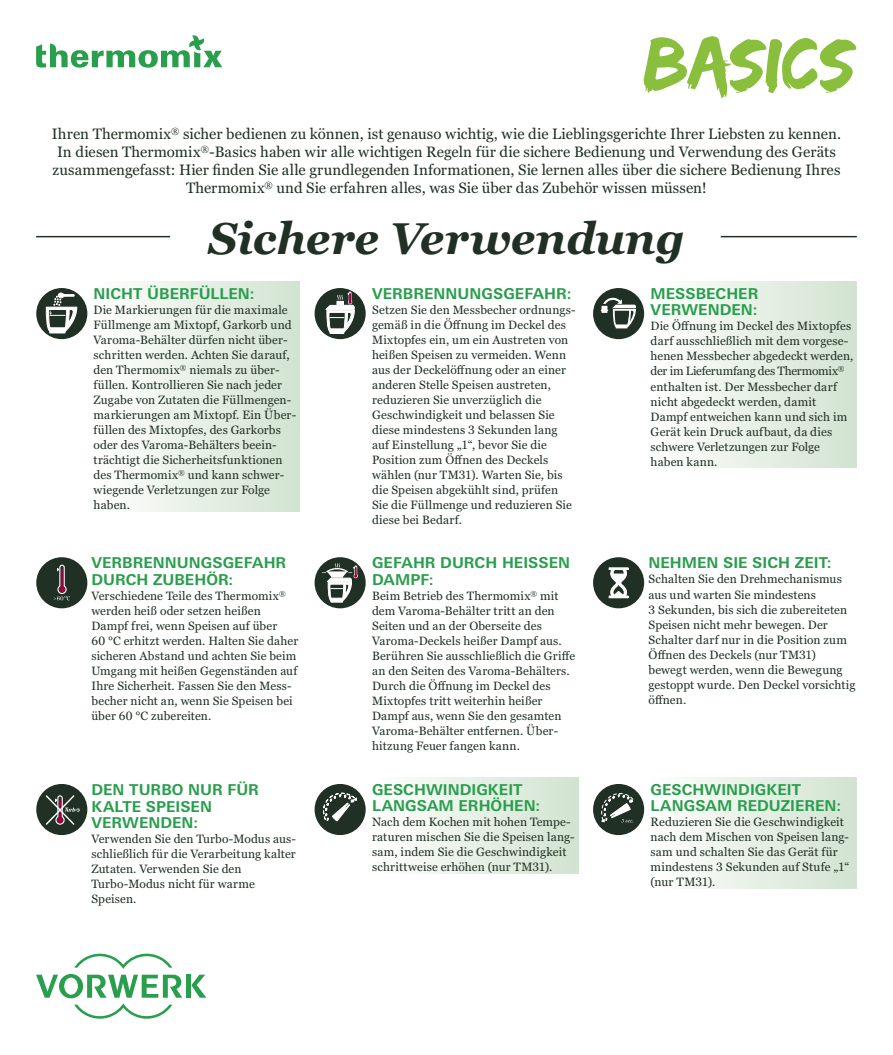
<style>
.page{position:relative;width:893px;height:1055px;background:#fff}
.page>*{position:absolute;margin:0;border:0;box-sizing:border-box;transform-origin:0 0}
.t1{font:italic 700 44.25px "Georgia Pro";letter-spacing:-.005em;color:#203025}
.t2{font:15px/18px "Georgia Pro";color:#203025;text-align:center}
.t3{font:700 15px/16.5px "Univers Next W1 G";letter-spacing:.005em;color:#299e4d}
.t4{font:12px/15px "Georgia Pro";letter-spacing:.005em;color:#203025}
</style>
<div class="page">
<svg style="left:191px;top:974px;width:15px;height:23px"></svg>
<div style="left:186px;top:974px;width:5px;height:23px;background:#299e4d"></div>
<svg style="left:36px;top:953px;width:146px;height:65px"></svg>
<svg style="left:643px;top:36px;width:214px;height:62px"></svg>
<div style="left:315px;top:557px;width:51px;height:51px;background:#203025;border-radius:50%"></div>
<svg style="left:322px;top:563px;width:36px;height:39px"></svg>
<div style="left:36px;top:557px;width:51px;height:51px;background:#203025;border-radius:50%"></div>
<svg style="left:54px;top:564px;width:16px;height:36px"></svg>
<div style="left:593px;top:557px;width:51px;height:51px;background:#203025;border-radius:50%"></div>
<svg style="left:609px;top:568px;width:19px;height:27px"></svg>
<div style="left:609px;top:595px;width:19px;height:3px;border:1px solid #fff"></div>
<div style="left:315px;top:784px;width:51px;height:51px;background:#203025;border-radius:50%"></div>
<svg style="left:323px;top:792px;width:34px;height:29px"></svg>
<div style="left:315px;top:288px;width:51px;height:51px;background:#203025;border-radius:50%"></div>
<svg style="left:325px;top:291px;width:30px;height:43px"></svg>
<div style="left:36px;top:288px;width:51px;height:51px;background:#203025;border-radius:50%"></div>
<svg style="left:46px;top:293px;width:31px;height:40px"></svg>
<div style="left:593px;top:288px;width:51px;height:51px;background:#203025;border-radius:50%"></div>
<svg style="left:601px;top:298px;width:35px;height:30px"></svg>
<div style="left:36px;top:784px;width:51px;height:51px;background:#203025;border-radius:50%"></div>
<svg style="left:45px;top:795px;width:35px;height:30px"></svg>
<div style="left:593px;top:784px;width:51px;height:51px;background:#203025;border-radius:50%"></div>
<svg style="left:601px;top:793px;width:33px;height:29px"></svg>
<svg style="left:36px;top:35px;width:186px;height:33px"></svg>
<div style="left:648px;top:777px;width:209px;height:111px;background:linear-gradient(to right,#fff,#d1e3d0)"></div>
<div style="left:370px;top:777px;width:208px;height:96px;background:linear-gradient(to right,#fffffe,#d2e3d0)"></div>
<div style="left:648px;top:281px;width:209px;height:186px;background:linear-gradient(to right,#fff,#d1e3d0)"></div>
<div style="left:91px;top:281px;width:209px;height:230px;background:linear-gradient(to right,#fff,#d1e3d0)"></div>
<hr style="left:36px;top:236px;width:134px;height:1px;background:#203025">
<hr style="left:721px;top:236px;width:136px;height:1px;background:#203025">
<p class="t2" style="left:52px;top:125px;width:791px">Ihren Thermomix<sup>®</sup> sicher bedienen zu können, ist genauso wichtig, wie die Lieblingsgerichte Ihrer Liebsten zu kennen.<br>In diesen Thermomix<sup>®</sup>-Basics haben wir alle wichtigen Regeln für die sichere Bedienung und Verwendung des Geräts zusammengefasst: Hier finden Sie alle grundlegenden Informationen, Sie lernen alles über die sichere Bedienung Ihres Thermomix<sup>®</sup> und Sie erfahren alles, was Sie über das Zubehör wissen müssen!</p>
<h1 class="t1" style="left:208px;top:214px;width:477px">Sichere Verwendung</h1>
<p class="t3" style="left:372px;top:285px;width:201px">VERBRENNUNGSGEFAHR:</p>
<p class="t4" style="left:372px;top:303px;width:205px">Setzen Sie den Messbecher ordnungs&shy;gemäß in die Öffnung im Deckel des Mixtopfes ein, um ein Austreten von heißen Speisen zu vermeiden. Wenn aus der Deckelöffnung oder an einer anderen Stelle Speisen austreten, reduzieren Sie unverzüglich die Geschwindigkeit und belassen Sie diese mindestens 3 Sekunden lang auf Einstellung „1“, bevor Sie die Position zum Öffnen des Deckels wählen (nur TM31). Warten Sie, bis die Speisen abgekühlt sind, prüfen Sie die Füllmenge und reduzieren Sie diese bei Bedarf.</p>
<p class="t3" style="left:94px;top:285px;width:162px">NICHT ÜBERFÜLLEN:</p>
<p class="t4" style="left:94px;top:303px;width:204px">Die Markierungen für die maximale Füllmenge am Mixtopf, Garkorb und Varoma-Behälter dürfen nicht über&shy;schritten werden. Achten Sie darauf, den Thermomix<sup>®</sup> niemals zu über&shy;füllen. Kontrollieren Sie nach jeder Zugabe von Zutaten die Füllmengen&shy;markierungen am Mixtopf. Ein Über&shy;füllen des Mixtopfes, des Garkorbs oder des Varoma-Behälters beein&shy;trächtigt die Sicherheitsfunktionen des Thermomix<sup>®</sup> und kann schwer&shy;wiegende Verletzungen zur Folge haben.</p>
<p class="t3" style="left:651px;top:285px;width:109px">MESSBECHER<br>VERWENDEN:</p>
<p class="t4" style="left:651px;top:319px;width:204px">Die Öffnung im Deckel des Mixtopfes darf ausschließlich mit dem vorgese&shy;henen Messbecher abgedeckt werden, der im Lieferumfang des Thermomix<sup>® </sup>enthalten ist. Der Messbecher darf nicht abgedeckt werden, damit<br>Dampf entweichen kann und sich im<br>Gerät kein Druck aufbaut, da dies schwere Verletzungen zur Folge haben kann.</p>
<p class="t3" style="left:91px;top:555px;width:196px">VERBRENNUNGSGEFAHR<br>DURCH ZUBEHÖR:</p>
<p class="t4" style="left:91px;top:589px;width:208px">Verschiedene Teile des Thermomix<sup>® </sup>werden heiß oder setzen heißen Dampf frei, wenn Speisen auf über<br>60 °C erhitzt werden. Halten Sie daher sicheren Abstand und achten Sie beim Umgang mit heißen Gegenständen auf Ihre Sicherheit. Fassen Sie den Mess&shy;becher nicht an, wenn Sie Speisen bei über 60 °C zubereiten.</p>
<p class="t3" style="left:91px;top:781px;width:169px">DEN TURBO NUR FÜR<br>KALTE SPEISEN<br>VERWENDEN:</p>
<p class="t4" style="left:91px;top:832px;width:206px">Verwenden Sie den Turbo-Modus aus&shy;schließlich für die Verarbeitung kalter<br>Zutaten. Verwenden Sie den<br>Turbo-Modus nicht für warme<br>Speisen.</p>
<p class="t3" style="left:372px;top:554px;width:199px">GEFAHR DURCH HEISSEN<br>DAMPF:</p>
<p class="t4" style="left:372px;top:588px;width:205px">Beim Betrieb des Thermomix<sup>®</sup> mit dem Varoma-Behälter tritt an den Seiten und an der Oberseite des Varoma-Deckels heißer Dampf aus.<br>Berühren Sie ausschließlich die Griffe an den Seiten des Varoma-Behälters.<br>Durch die Öffnung im Deckel des Mixtopfes tritt weiterhin heißer Dampf aus, wenn Sie den gesamten Varoma-Behälter entfernen. Über&shy;hitzung Feuer fangen kann.</p>
<p class="t3" style="left:372px;top:781px;width:170px">GESCHWINDIGKEIT<br>LANGSAM ERHÖHEN:</p>
<p class="t4" style="left:372px;top:815px;width:204px">Nach dem Kochen mit hohen Tempe&shy;raturen mischen Sie die Speisen lang&shy;sam, indem Sie die Geschwindigkeit schrittweise erhöhen (nur TM31).</p>
<p class="t3" style="left:648px;top:555px;width:184px">NEHMEN SIE SICH ZEIT:</p>
<p class="t4" style="left:648px;top:572px;width:208px">Schalten Sie den Drehmechanismus aus und warten Sie mindestens<br>3 Sekunden, bis sich die zubereiteten<br>Speisen nicht mehr bewegen. Der<br>Schalter darf nur in die Position zum<br>Öffnen des Deckels (nur TM31) bewegt werden, wenn die Bewegung gestoppt wurde. Den Deckel vorsichtig öffnen.</p>
<p class="t3" style="left:651px;top:781px;width:192px">GESCHWINDIGKEIT<br>LANGSAM REDUZIEREN:</p>
<p class="t4" style="left:651px;top:815px;width:200px">Reduzieren Sie die Geschwindigkeit nach dem Mischen von Speisen lang&shy;sam und schalten Sie das Gerät für mindestens 3 Sekunden auf Stufe „1“ (nur TM31).</p>
</div>
